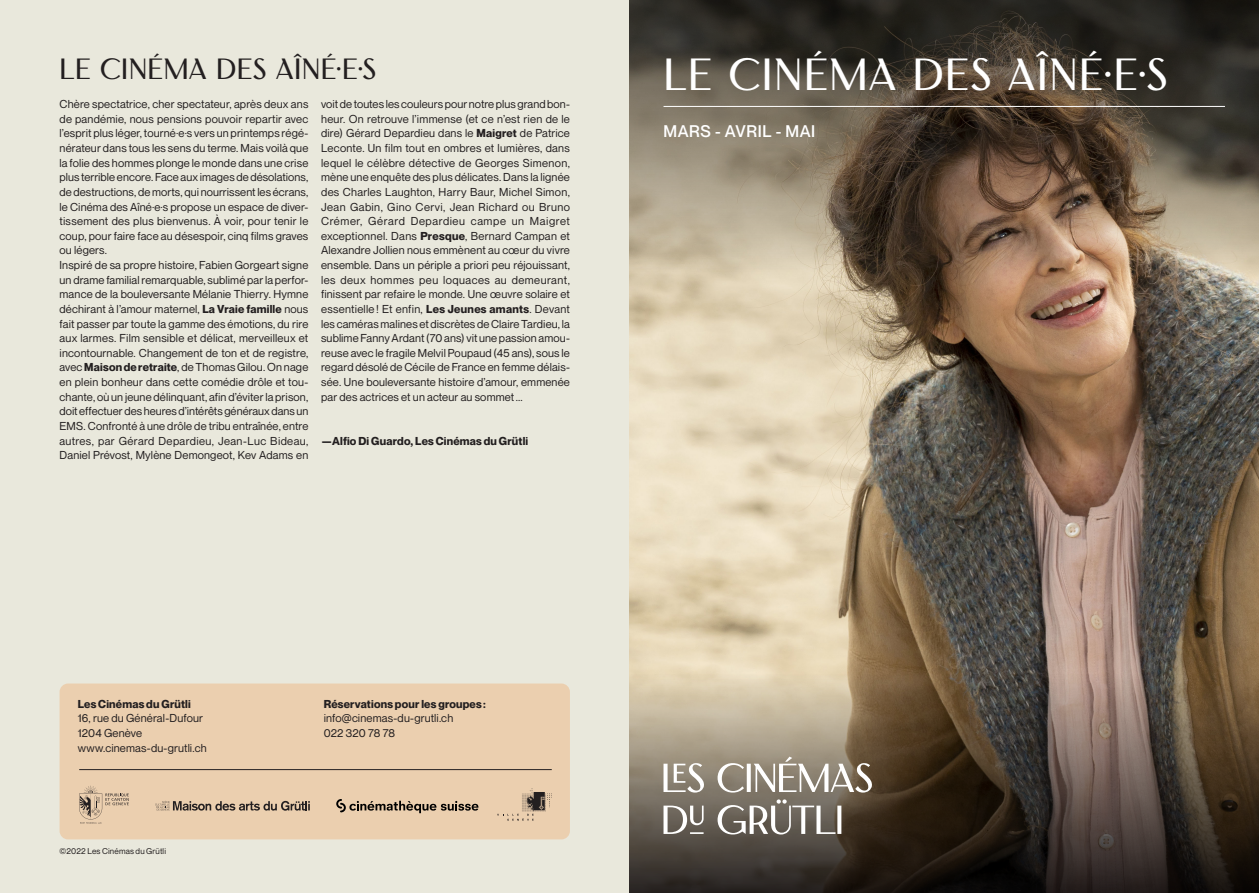
<style>
.page{position:relative;width:1259px;height:893px;background:#fff}
.page>*{position:absolute;margin:0;border:0;box-sizing:border-box;transform-origin:0 0}
.Couverture{font:45px "Florensans";letter-spacing:.04em;color:#fff}
.Titre_1{font:29.25px "Florensans";letter-spacing:.02em;color:#231f20}
.Couverture-2{font:500 16.5px "Neue Montreal";letter-spacing:.035em;color:#fff}
.Paragraphe_2{font:11.25px/14.7px "Neue Montreal";letter-spacing:.015em;color:#231f20;text-align:justify}
.Paragraphe_2-2{font:700 11.25px "Neue Montreal";letter-spacing:.015em;color:#231f20}
.Signature{font:700 11.25px "Neue Montreal";letter-spacing:.015em;color:#231f20}
.Crédits{font:8.25px "Neue Montreal";letter-spacing:.02em;color:#231f20}
.s1{font-weight:700}
</style>
<div class="page">
<div style="left:0;top:0;width:629px;height:893px;background:#e9e8dc"></div>
<img style="left:629px;top:298px;width:630px;height:376px">
<div style="left:60px;top:683px;width:510px;height:156px;background:#ebcfaf;border-radius:9px"></div>
<hr style="left:79px;top:769px;width:473px;height:1px;background:#231f20">
<svg style="left:629px;top:674px;width:630px;height:219px;background:#5b4f42"></svg>
<svg style="left:663px;top:757px;width:209px;height:78px;background:#91897e"></svg>
<svg style="left:629px;top:0;width:630px;height:298px;background:#6b5e4e"></svg>
<svg style="left:497px;top:790px;width:55px;height:30px"></svg>
<svg style="left:336px;top:799px;width:142px;height:14px"></svg>
<svg style="left:155px;top:801px;width:155px;height:10px"></svg>
<svg style="left:79px;top:785px;width:50px;height:39px"></svg>
<hr style="left:663px;top:106px;width:562px;height:1px;background:#fff">
<p class="Titre_1" style="left:60px;top:53px;width:318px">LE CINÉMA DES AÎNÉ·E·S</p>
<p class="Couverture" style="left:663px;top:50px;width:505px">LE CINÉMA DES AÎNÉ·E·S</p>
<p class="Couverture-2" style="left:663px;top:121px;width:153px">MARS - AVRIL - MAI</p>
<p class="Paragraphe_2" style="left:60px;top:97px;width:250px">Chère spectatrice, cher spectateur, après deux ans de pandémie, nous pensions pouvoir repartir avec l’esprit plus léger, tourné·e·s vers un printemps régé&shy;nérateur dans tous les sens du terme. Mais voilà que la folie des hommes plonge le monde dans une crise plus terrible encore. Face aux images de désolations, de destructions, de morts, qui nourrissent les écrans, le Cinéma des Aîné·e·s propose un espace de diver&shy;tissement des plus bienvenus. À voir, pour tenir le coup, pour faire face au désespoir, cinq films graves ou légers.</p>
<p class="Paragraphe_2" style="left:60px;top:258px;width:250px">Inspiré de sa propre histoire, Fabien Gorgeart signe un drame familial remarquable, sublimé par la perfor&shy;mance de la bouleversante Mélanie Thierry. Hymne déchirant à l’amour maternel, <span class="s1">La Vraie famille</span> nous fait passer par toute la gamme des émotions, du rire aux larmes. Film sensible et délicat, merveilleux et incontournable. Changement de ton et de registre, avec <span class="s1">Maison de retraite</span>, de Thomas Gilou. On nage en plein bonheur dans cette comédie drôle et tou&shy;chante, où un jeune délinquant, afin d’éviter la prison, doit effectuer des heures d’intérêts généraux dans un EMS. Confronté à une drôle de tribu entraînée, entre autres, par Gérard Depardieu, Jean-Luc Bideau, Daniel Prévost, Mylène Demongeot, Kev Adams en</p>
<p class="Paragraphe_2" style="left:321px;top:97px;width:250px">voit de toutes les couleurs pour notre plus grand bon&shy;heur. On retrouve l’immense (et ce n’est rien de le dire) Gérard Depardieu dans le <span class="s1">Maigret</span> de Patrice Leconte. Un film tout en ombres et lumières, dans lequel le célèbre détective de Georges Simenon, mène une enquête des plus délicates. Dans la lignée des Charles Laughton, Harry Baur, Michel Simon, Jean Gabin, Gino Cervi, Jean Richard ou Bruno Crémer, Gérard Depardieu campe un Maigret exceptionnel. Dans <span class="s1">Presque</span>, Bernard Campan et Alexandre Jollien nous emmènent au cœur du vivre ensemble. Dans un périple a priori peu réjouissant, les deux hommes peu loquaces au demeurant, finissent par refaire le monde. Une œuvre solaire et essentielle ! Et enfin, <span class="s1">Les Jeunes amants</span>. Devant les caméras malines et discrètes de Claire Tardieu, la sublime Fanny Ardant (70 ans) vit une passion amou&shy;reuse avec le fragile Melvil Poupaud (45 ans), sous le regard désolé de Cécile de France en femme délais&shy;sée. Une bouleversante histoire d’amour, emmenée par des actrices et un acteur au sommet...</p>
<p class="Signature" style="left:321px;top:434px;width:209px">—Alfio Di Guardo, Les Cinémas du Grütli</p>
<p class="Paragraphe_2-2" style="left:78px;top:697px;width:115px">Les Cinémas du Grütli</p>
<p class="Paragraphe_2" style="left:78px;top:711px;width:127px">16, rue du Général-Dufour</p>
<p class="Paragraphe_2" style="left:78px;top:726px;width:66px">1204 Genève</p>
<p class="Paragraphe_2" style="left:78px;top:740px;width:130px">www.cinemas-du-grutli.ch</p>
<p class="Crédits" style="left:60px;top:846px;width:108px">©2022 Les Cinémas du Grütli</p>
<p class="Paragraphe_2-2" style="left:324px;top:697px;width:164px">Réservations pour les groupes:</p>
<p class="Paragraphe_2" style="left:324px;top:711px;width:131px">info@cinemas-du-grutli.ch</p>
<p class="Paragraphe_2" style="left:324px;top:726px;width:73px">022 320 78 78</p>
</div>
